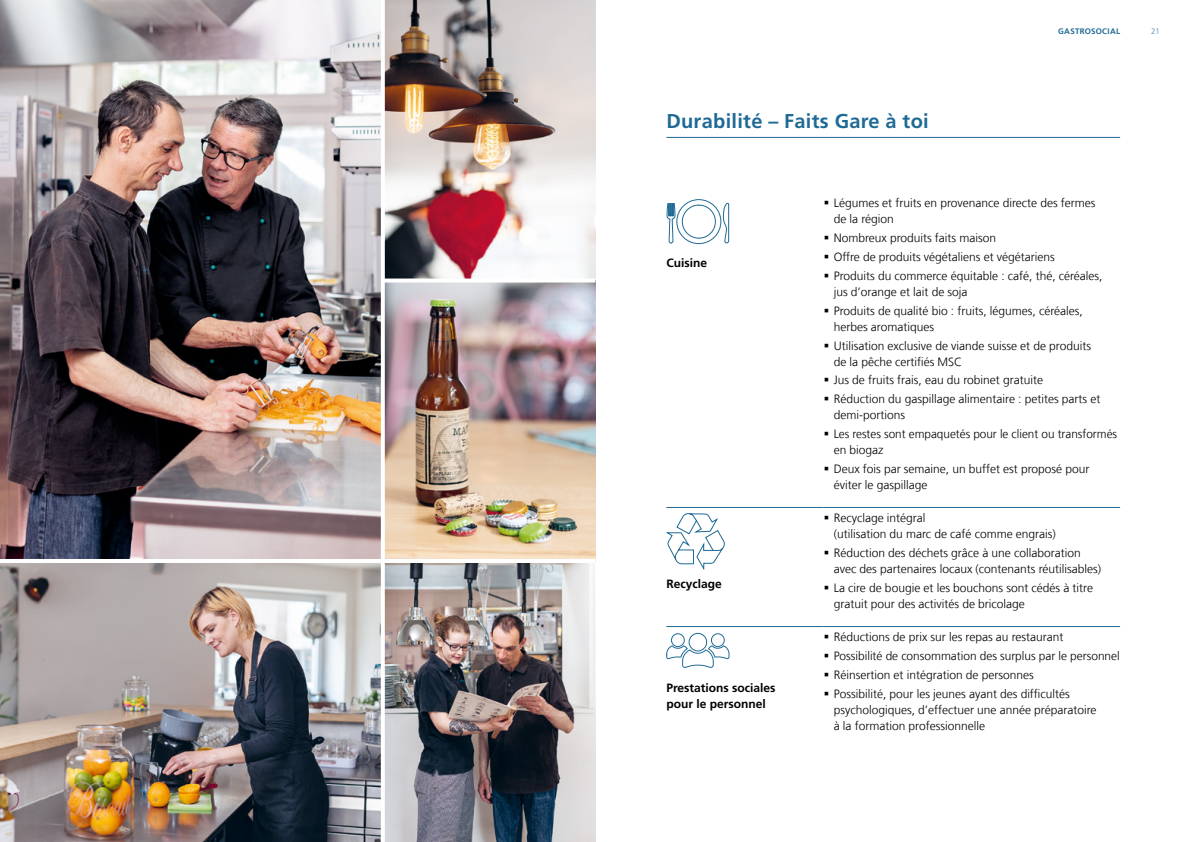
<style>
.page{position:relative;width:1191px;height:842px;background:#fff}
.page>*{position:absolute;margin:0;border:0;box-sizing:border-box;transform-origin:0 0}
.t1{font:700 20px "Frutiger LT Com";letter-spacing:.015em;color:#1f6a95}
.t2{font:300 12px/18.8px "Frutiger LT Com";color:#000}
.t3{font:700 12px/16.5px "Frutiger LT Com";color:#000}
.t4{font:700 8px "Frutiger LT Com";letter-spacing:.03em;color:#1f6a95}
.t5{font:300 8px "Frutiger LT Com";color:#4c87ab}
</style>
<div class="page">
<img style="left:385px;top:563px;width:210px;height:279px">
<img style="left:385px;top:0;width:210px;height:279px">
<img style="left:385px;top:283px;width:210px;height:276px">
<img style="left:0;top:0;width:381px;height:559px">
<img style="left:0;top:563px;width:381px;height:279px">
<svg style="left:385px;top:282px;width:210px;height:1px"></svg>
<hr style="left:666px;top:137px;width:454px;height:1px;background:#1f6a95">
<hr style="left:666px;top:507px;width:157px;height:1px;background:#1f6a95">
<hr style="left:823px;top:507px;width:297px;height:1px;background:#1f6a95">
<hr style="left:666px;top:626px;width:157px;height:1px;background:#1f6a95">
<hr style="left:823px;top:626px;width:297px;height:1px;background:#1f6a95">
<svg style="left:666px;top:199px;width:63px;height:45px"></svg>
<svg style="left:666px;top:513px;width:58px;height:57px"></svg>
<svg style="left:666px;top:632px;width:64px;height:36px"></svg>
<h1 class="t1" style="left:666px;top:109px;width:264px">Durabilité – Faits Gare à toi</h1>
<p class="t4" style="left:1058px;top:27px;width:63px">GASTROSOCIAL</p>
<p class="t5" style="left:1151px;top:27px;width:10px">21</p>
<p class="t3" style="left:666px;top:255px;width:42px">Cuisine</p>
<p class="t3" style="left:666px;top:576px;width:57px">Recyclage</p>
<p class="t3" style="left:666px;top:679px;width:111px">Prestations sociales pour le personnel</p>
<p class="t2" style="left:833px;top:195px;width:263px;line-height:16px">Légumes et fruits en provenance directe des fermes de la région</p>
<p class="t2" style="left:833px;top:229px;width:270px">Nombreux produits faits maison<br>Offre de produits végétaliens et végétariens<br>Produits du commerce équitable : café, thé, céréales,</p>
<p class="t2" style="left:833px;top:282px;width:251px">jus d’orange et lait de soja<br>Produits de qualité bio : fruits, légumes, céréales,</p>
<p class="t2" style="left:833px;top:317px;width:259px">herbes aromatiques<br>Utilisation exclusive de viande suisse et de produits</p>
<p class="t2" style="left:833px;top:352px;width:268px">de la pêche certifiés MSC<br>Jus de fruits frais, eau du robinet gratuite<br>Réduction du gaspillage alimentaire : petites parts et</p>
<p class="t2" style="left:833px;top:406px;width:285px">demi-portions<br>Les restes sont empaquetés pour le client ou transformés</p>
<p class="t2" style="left:833px;top:440px;width:257px">en biogaz<br>Deux fois par semaine, un buffet est proposé pour</p>
<p class="t2" style="left:833px;top:475px;width:95px">éviter le gaspillage</p>
<p class="t2" style="left:833px;top:510px;width:224px;line-height:16px">Recyclage intégral<br>(utilisation du marc de café comme engrais)</p>
<p class="t2" style="left:833px;top:545px;width:269px;line-height:16px">Réduction des déchets grâce à une collaboration avec des partenaires locaux (contenants réutilisables)</p>
<p class="t2" style="left:833px;top:579px;width:261px;line-height:16px">La cire de bougie et les bouchons sont cédés à titre gratuit pour des activités de bricolage</p>
<p class="t2" style="left:833px;top:627px;width:288px">Réductions de prix sur les repas au restaurant<br>Possibilité de consommation des surplus par le personnel Réinsertion et intégration de personnes<br>Possibilité, pour les jeunes ayant des difficultés</p>
<p class="t2" style="left:833px;top:701px;width:264px;line-height:16px">psychologiques, d’effectuer une année préparatoire à la formation professionnelle</p>
</div>
